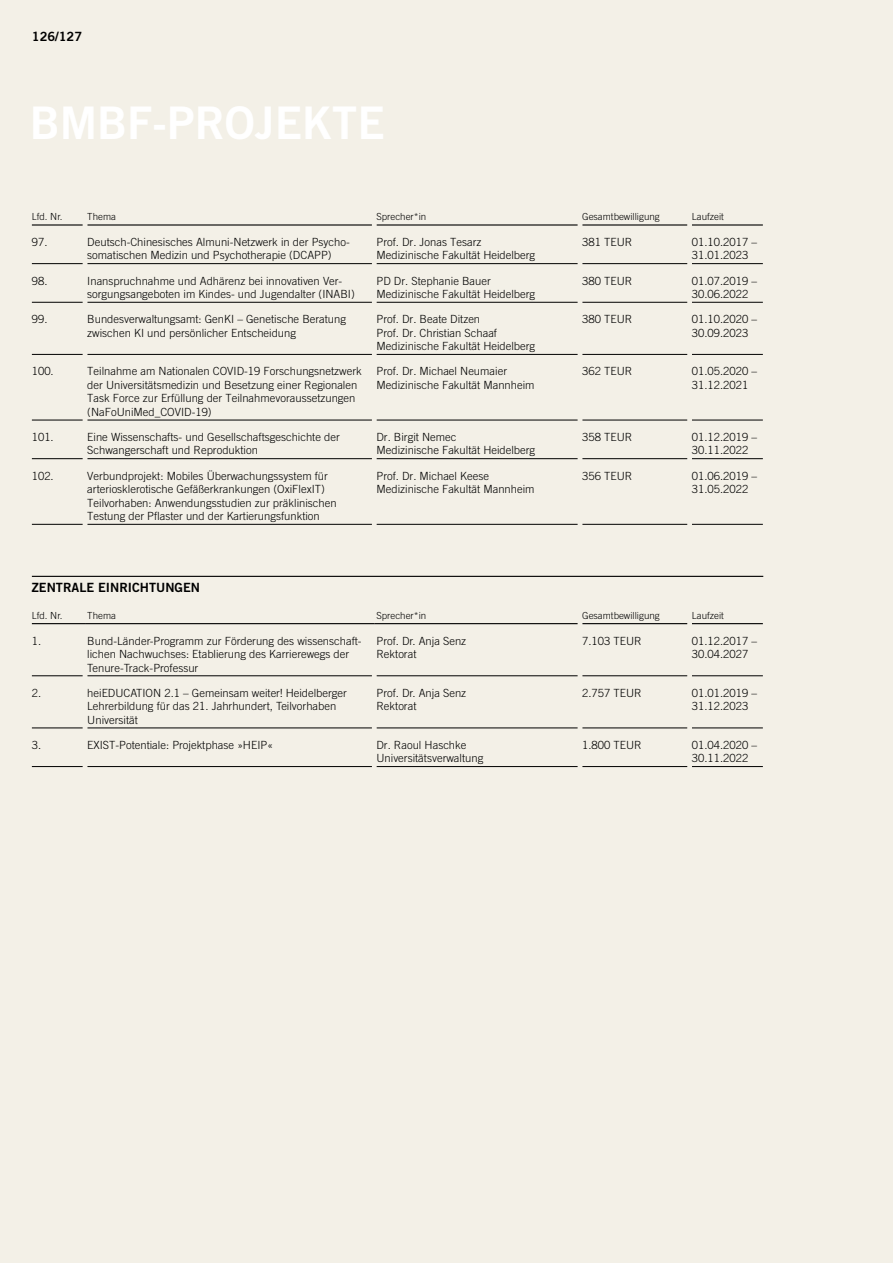
<style>
.page{position:relative;width:893px;height:1263px;background:#f3f0e7}
.page>*{position:absolute;margin:0;border:0;box-sizing:border-box;transform-origin:0 0}
.t1{font:45px "Trade Gothic LT Std Bd 2";color:#fff}
.t2{font:12.75px "Trade Gothic LT Std Bd 2";color:#000}
.t3{font:300 11.25px/13.5px "Trade Gothic LT Std";color:#000}
.t4{font:300 9.75px "Trade Gothic LT Std";color:#000}
</style>
<div class="page">
<hr style="left:32px;top:728px;width:51px;height:1px;background:#000">
<hr style="left:87px;top:728px;width:285px;height:1px;background:#000">
<hr style="left:376px;top:728px;width:202px;height:1px;background:#000">
<hr style="left:582px;top:728px;width:105px;height:1px;background:#000">
<hr style="left:692px;top:728px;width:71px;height:1px;background:#000">
<hr style="left:32px;top:675px;width:51px;height:1px;background:#000">
<hr style="left:87px;top:675px;width:285px;height:1px;background:#000">
<hr style="left:376px;top:675px;width:202px;height:1px;background:#000">
<hr style="left:582px;top:675px;width:105px;height:1px;background:#000">
<hr style="left:692px;top:675px;width:71px;height:1px;background:#000">
<hr style="left:32px;top:766px;width:51px;height:1px;background:#000">
<hr style="left:87px;top:766px;width:285px;height:1px;background:#000">
<hr style="left:376px;top:766px;width:202px;height:1px;background:#000">
<hr style="left:582px;top:766px;width:105px;height:1px;background:#000">
<hr style="left:692px;top:766px;width:71px;height:1px;background:#000">
<hr style="left:32px;top:623px;width:53px;height:1px;background:#000">
<hr style="left:85px;top:623px;width:289px;height:1px;background:#000">
<hr style="left:374px;top:623px;width:204px;height:1px;background:#000">
<hr style="left:582px;top:623px;width:105px;height:1px;background:#000">
<hr style="left:692px;top:623px;width:71px;height:1px;background:#000">
<hr style="left:32px;top:576px;width:731px;height:1px;background:#000">
<hr style="left:32px;top:224px;width:51px;height:2px;background:#000">
<hr style="left:87px;top:224px;width:285px;height:2px;background:#000">
<hr style="left:376px;top:224px;width:202px;height:2px;background:#000">
<hr style="left:582px;top:224px;width:105px;height:2px;background:#000">
<hr style="left:692px;top:224px;width:71px;height:2px;background:#000">
<hr style="left:32px;top:263px;width:51px;height:1px;background:#000">
<hr style="left:87px;top:263px;width:285px;height:1px;background:#000">
<hr style="left:376px;top:263px;width:202px;height:1px;background:#000">
<hr style="left:582px;top:263px;width:105px;height:1px;background:#000">
<hr style="left:692px;top:263px;width:71px;height:1px;background:#000">
<hr style="left:32px;top:302px;width:51px;height:1px;background:#000">
<hr style="left:87px;top:302px;width:285px;height:1px;background:#000">
<hr style="left:376px;top:302px;width:202px;height:1px;background:#000">
<hr style="left:582px;top:302px;width:105px;height:1px;background:#000">
<hr style="left:692px;top:302px;width:71px;height:1px;background:#000">
<hr style="left:32px;top:354px;width:51px;height:1px;background:#000">
<hr style="left:87px;top:354px;width:285px;height:1px;background:#000">
<hr style="left:376px;top:354px;width:202px;height:1px;background:#000">
<hr style="left:582px;top:354px;width:105px;height:1px;background:#000">
<hr style="left:692px;top:354px;width:71px;height:1px;background:#000">
<hr style="left:32px;top:420px;width:51px;height:1px;background:#000">
<hr style="left:87px;top:420px;width:285px;height:1px;background:#000">
<hr style="left:376px;top:420px;width:202px;height:1px;background:#000">
<hr style="left:582px;top:420px;width:105px;height:1px;background:#000">
<hr style="left:692px;top:420px;width:71px;height:1px;background:#000">
<hr style="left:32px;top:458px;width:51px;height:1px;background:#000">
<hr style="left:87px;top:458px;width:285px;height:1px;background:#000">
<hr style="left:376px;top:458px;width:202px;height:1px;background:#000">
<hr style="left:582px;top:458px;width:105px;height:1px;background:#000">
<hr style="left:692px;top:458px;width:71px;height:1px;background:#000">
<hr style="left:32px;top:524px;width:51px;height:1px;background:#000">
<hr style="left:87px;top:524px;width:285px;height:1px;background:#000">
<hr style="left:376px;top:524px;width:202px;height:1px;background:#000">
<hr style="left:582px;top:524px;width:105px;height:1px;background:#000">
<hr style="left:692px;top:524px;width:71px;height:1px;background:#000">
<p class="t2" style="left:32px;top:29px;width:52px">126/127</p>
<h1 class="t1" style="left:30px;top:95px;width:357px">BMBF-PROJEKTE</h1>
<p class="t4" style="left:32px;top:210px;width:32px">Lfd. Nr.</p>
<p class="t4" style="left:87px;top:210px;width:30px">Thema</p>
<p class="t4" style="left:376px;top:210px;width:51px">Sprecher*in</p>
<p class="t4" style="left:582px;top:210px;width:79px">Gesamtbewilligung</p>
<p class="t4" style="left:692px;top:210px;width:33px">Laufzeit</p>
<p class="t3" style="left:32px;top:235px;width:17px">97.</p>
<p class="t3" style="left:87px;top:235px;width:264px">Deutsch-Chinesisches Almuni-Netzwerk in der Psycho&shy;somatischen Medizin und Psychotherapie (DCAPP)</p>
<p class="t3" style="left:376px;top:235px;width:160px">Prof. Dr. Jonas Tesarz<br>Medizinische Fakultät Heidelberg</p>
<p class="t3" style="left:582px;top:235px;width:52px">381 TEUR</p>
<p class="t3" style="left:692px;top:235px;width:67px">01.10.2017 –<br>31.01.2023</p>
<p class="t3" style="left:32px;top:274px;width:17px">98.</p>
<p class="t3" style="left:87px;top:274px;width:269px">Inanspruchnahme und Adhärenz bei innovativen Ver&shy;sorgungsangeboten im Kindes- und Jugendalter (INABI)</p>
<p class="t3" style="left:376px;top:274px;width:160px">PD Dr. Stephanie Bauer<br>Medizinische Fakultät Heidelberg</p>
<p class="t3" style="left:582px;top:274px;width:52px">380 TEUR</p>
<p class="t3" style="left:692px;top:274px;width:67px">01.07.2019 –<br>30.06.2022</p>
<p class="t3" style="left:32px;top:312px;width:17px">99.</p>
<p class="t3" style="left:87px;top:312px;width:260px">Bundesverwaltungsamt: GenKI – Genetische Beratung zwischen KI und persönlicher Entscheidung</p>
<p class="t3" style="left:376px;top:312px;width:160px">Prof. Dr. Beate Ditzen<br>Prof. Dr. Christian Schaaf<br>Medizinische Fakultät Heidelberg</p>
<p class="t3" style="left:582px;top:312px;width:52px">380 TEUR</p>
<p class="t3" style="left:692px;top:312px;width:67px">01.10.2020 –<br>30.09.2023</p>
<p class="t3" style="left:32px;top:364px;width:23px">100.</p>
<p class="t3" style="left:87px;top:364px;width:276px">Teilnahme am Nationalen COVID-19 Forschungsnetzwerk der Universitätsmedizin und Besetzung einer Regionalen Task Force zur Erfüllung der Teilnahmevoraussetzungen (NaFoUniMed_COVID-19)</p>
<p class="t3" style="left:376px;top:364px;width:160px">Prof. Dr. Michael Neumaier<br>Medizinische Fakultät Mannheim</p>
<p class="t3" style="left:582px;top:364px;width:52px">362 TEUR</p>
<p class="t3" style="left:692px;top:364px;width:67px">01.05.2020 –<br>31.12.2021</p>
<p class="t3" style="left:32px;top:430px;width:23px">101.</p>
<p class="t3" style="left:87px;top:430px;width:254px">Eine Wissenschafts- und Gesellschaftsgeschichte der<br>Schwangerschaft und Reproduktion</p>
<p class="t3" style="left:376px;top:430px;width:160px">Dr. Birgit Nemec<br>Medizinische Fakultät Heidelberg</p>
<p class="t3" style="left:582px;top:430px;width:52px">358 TEUR</p>
<p class="t3" style="left:692px;top:430px;width:67px">01.12.2019 –<br>30.11.2022</p>
<p class="t3" style="left:32px;top:469px;width:23px">102.</p>
<p class="t3" style="left:87px;top:469px;width:251px">Verbundprojekt: Mobiles Überwachungssystem für arteriosklerotische Gefäßerkrankungen (OxiFlexIT)<br>Teilvorhaben: Anwendungsstudien zur präklinischen Testung der Pflaster und der Kartierungsfunktion</p>
<p class="t3" style="left:376px;top:469px;width:160px">Prof. Dr. Michael Keese<br>Medizinische Fakultät Mannheim</p>
<p class="t3" style="left:582px;top:469px;width:52px">356 TEUR</p>
<p class="t3" style="left:692px;top:469px;width:67px">01.06.2019 –<br>31.05.2022</p>
<p class="t2" style="left:32px;top:579px;width:170px">ZENTRALE EINRICHTUNGEN</p>
<p class="t4" style="left:32px;top:610px;width:32px">Lfd. Nr.</p>
<p class="t4" style="left:87px;top:610px;width:30px">Thema</p>
<p class="t4" style="left:376px;top:610px;width:51px">Sprecher*in</p>
<p class="t4" style="left:582px;top:610px;width:79px">Gesamtbewilligung</p>
<p class="t4" style="left:692px;top:610px;width:33px">Laufzeit</p>
<p class="t3" style="left:32px;top:634px;width:11px">1.</p>
<p class="t3" style="left:87px;top:634px;width:276px">Bund-Länder-Programm zur Förderung des wissenschaft&shy;lichen Nachwuchses: Etablierung des Karrierewegs der<br>Tenure-Track-Professur</p>
<p class="t3" style="left:376px;top:634px;width:91px">Prof. Dr. Anja Senz<br>Rektorat</p>
<p class="t3" style="left:582px;top:634px;width:61px">7.103 TEUR</p>
<p class="t3" style="left:692px;top:634px;width:67px">01.12.2017 –<br>30.04.2027</p>
<p class="t3" style="left:32px;top:686px;width:11px">2.</p>
<p class="t3" style="left:87px;top:686px;width:261px">heiEDUCATION 2.1 – Gemeinsam weiter! Heidelberger<br>Lehrerbildung für das 21. Jahrhundert, Teilvorhaben<br>Universität</p>
<p class="t3" style="left:376px;top:686px;width:91px">Prof. Dr. Anja Senz<br>Rektorat</p>
<p class="t3" style="left:582px;top:686px;width:61px">2.757 TEUR</p>
<p class="t3" style="left:692px;top:686px;width:67px">01.01.2019 –<br>31.12.2023</p>
<p class="t3" style="left:32px;top:738px;width:11px">3.</p>
<p class="t3" style="left:87px;top:738px;width:187px">EXIST-Potentiale: Projektphase »HEIP«</p>
<p class="t3" style="left:376px;top:738px;width:108px">Dr. Raoul Haschke<br>Universitätsverwaltung</p>
<p class="t3" style="left:582px;top:738px;width:61px">1.800 TEUR</p>
<p class="t3" style="left:692px;top:738px;width:67px">01.04.2020 –<br>30.11.2022</p>
</div>
